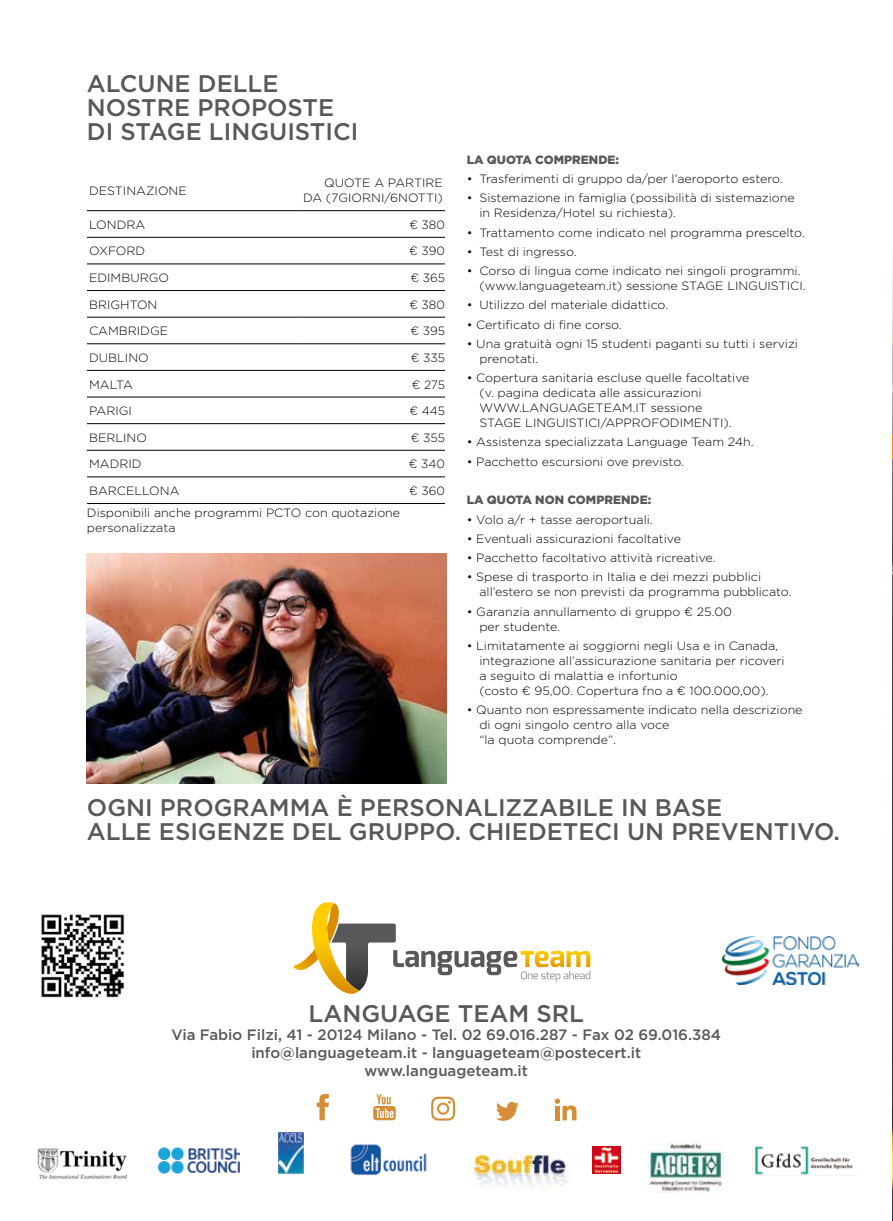
<style>
.page{position:relative;width:893px;height:1221px;background:#fff}
.page>*{position:absolute;margin:0;border:0;box-sizing:border-box;transform-origin:0 0}
.t1{font:500 24px/24px "Gotham";color:#585859}
.t2{font:500 15px/18px "Gotham";color:#585859;text-align:center}
.t3{font:300 12px/15px "Gotham";color:#000;scale:1.04 1}
.t4{font:300 12px "Gotham";color:#000}
.t5{font:900 12px "Gotham";color:#585859}
</style>
<div class="page">
<img style="left:892px;top:255px;width:1px;height:965px">
<svg style="left:294px;top:902px;width:296px;height:92px"></svg>
<svg style="left:496px;top:1102px;width:23px;height:18px"></svg>
<svg style="left:317px;top:1094px;width:12px;height:26px"></svg>
<svg style="left:431px;top:1096px;width:24px;height:24px"></svg>
<svg style="left:555px;top:1098px;width:21px;height:22px"></svg>
<svg style="left:373px;top:1094px;width:23px;height:26px"></svg>
<img style="left:41px;top:914px;width:84px;height:84px">
<img style="left:158px;top:1147px;width:81px;height:26px">
<img style="left:37px;top:1148px;width:91px;height:31px">
<hr style="left:87px;top:210px;width:214px;height:1px;background:#000">
<hr style="left:301px;top:210px;width:144px;height:1px;background:#000">
<hr style="left:87px;top:237px;width:214px;height:1px;background:#000">
<hr style="left:301px;top:237px;width:144px;height:1px;background:#000">
<hr style="left:87px;top:263px;width:214px;height:1px;background:#000">
<hr style="left:301px;top:263px;width:144px;height:1px;background:#000">
<hr style="left:87px;top:290px;width:214px;height:1px;background:#000">
<hr style="left:301px;top:290px;width:144px;height:1px;background:#000">
<hr style="left:87px;top:317px;width:214px;height:1px;background:#000">
<hr style="left:301px;top:317px;width:144px;height:1px;background:#000">
<hr style="left:87px;top:343px;width:214px;height:1px;background:#000">
<hr style="left:301px;top:343px;width:144px;height:1px;background:#000">
<hr style="left:87px;top:370px;width:214px;height:1px;background:#000">
<hr style="left:301px;top:370px;width:144px;height:1px;background:#000">
<hr style="left:87px;top:396px;width:214px;height:1px;background:#000">
<hr style="left:301px;top:396px;width:144px;height:1px;background:#000">
<hr style="left:87px;top:423px;width:214px;height:1px;background:#000">
<hr style="left:301px;top:423px;width:144px;height:1px;background:#000">
<hr style="left:87px;top:450px;width:214px;height:1px;background:#000">
<hr style="left:301px;top:450px;width:144px;height:1px;background:#000">
<hr style="left:87px;top:476px;width:214px;height:1px;background:#000">
<hr style="left:301px;top:476px;width:144px;height:1px;background:#000">
<hr style="left:87px;top:503px;width:214px;height:1px;background:#000">
<hr style="left:301px;top:503px;width:144px;height:1px;background:#000">
<img style="left:87px;top:553px;width:359px;height:230px">
<img style="left:593px;top:1146px;width:27px;height:27px">
<img style="left:350px;top:1144px;width:77px;height:32px">
<img style="left:474px;top:1152px;width:94px;height:35px">
<img style="left:755px;top:1146px;width:98px;height:29px">
<img style="left:279px;top:1132px;width:24px;height:41px">
<img style="left:649px;top:1142px;width:73px;height:50px">
<svg style="left:892px;top:434px;width:1px;height:24px"></svg>
<img style="left:722px;top:936px;width:137px;height:48px">
<h1 class="t1" style="left:87px;top:71px;width:273px">ALCUNE DELLE<br>NOSTRE PROPOSTE<br>DI STAGE LINGUISTICI</h1>
<p class="t3" style="left:89px;top:183px;width:95px">DESTINAZIONE</p>
<p class="t3" style="left:303px;top:175px;width:136px;text-align:right">QUOTE A PARTIRE<br>DA (7GIORNI/6NOTTI)</p>
<p class="t3" style="left:89px;top:217px;width:56px">LONDRA</p>
<p class="t4" style="left:409px;top:217px;width:37px">€ 380</p>
<p class="t3" style="left:89px;top:243px;width:55px">OXFORD</p>
<p class="t4" style="left:409px;top:243px;width:37px">€ 390</p>
<p class="t3" style="left:89px;top:270px;width:78px">EDIMBURGO</p>
<p class="t4" style="left:410px;top:270px;width:36px">€ 365</p>
<p class="t3" style="left:89px;top:296px;width:67px">BRIGHTON</p>
<p class="t4" style="left:409px;top:297px;width:37px">€ 380</p>
<p class="t3" style="left:89px;top:323px;width:77px">CAMBRIDGE</p>
<p class="t4" style="left:411px;top:323px;width:36px">€ 395</p>
<p class="t3" style="left:89px;top:350px;width:59px">DUBLINO</p>
<p class="t4" style="left:411px;top:350px;width:36px">€ 335</p>
<p class="t3" style="left:89px;top:376px;width:44px">MALTA</p>
<p class="t4" style="left:412px;top:376px;width:35px">€ 275</p>
<p class="t3" style="left:89px;top:403px;width:43px">PARIGI</p>
<p class="t4" style="left:410px;top:403px;width:37px">€ 445</p>
<p class="t3" style="left:89px;top:429px;width:57px">BERLINO</p>
<p class="t4" style="left:411px;top:430px;width:36px">€ 355</p>
<p class="t3" style="left:89px;top:456px;width:52px">MADRID</p>
<p class="t4" style="left:409px;top:456px;width:38px">€ 340</p>
<p class="t3" style="left:89px;top:483px;width:88px">BARCELLONA</p>
<p class="t4" style="left:409px;top:483px;width:37px">€ 360</p>
<p class="t3" style="left:87px;top:505px;width:303px">Disponibili anche programmi PCTO con quotazione personalizzata</p>
<p class="t5" style="left:467px;top:153px;width:154px">LA QUOTA COMPRENDE:</p>
<p class="t3" style="left:467px;top:171px;width:305px">• Trasferimenti di gruppo da/per l’aeroporto estero.</p>
<p class="t3" style="left:479px;top:190px;width:305px;text-indent:-13px">• Sistemazione in famiglia (possibilità di sistemazione in Residenza/Hotel su richiesta).</p>
<p class="t3" style="left:467px;top:224px;width:327px">• Trattamento come indicato nel programma prescelto.</p>
<p class="t3" style="left:467px;top:244px;width:107px">• Test di ingresso.</p>
<p class="t3" style="left:479px;top:263px;width:315px;text-indent:-13px">• Corso di lingua come indicato nei singoli programmi. (www.languageteam.it) sessione STAGE LINGUISTICI.</p>
<p class="t3" style="left:467px;top:297px;width:195px">• Utilizzo del materiale didattico.</p>
<p class="t3" style="left:467px;top:316px;width:151px">• Certificato di fine corso.</p>
<p class="t3" style="left:479px;top:336px;width:308px;text-indent:-13px">• Una gratuità ogni 15 studenti paganti su tutti i servizi prenotati.</p>
<p class="t3" style="left:479px;top:370px;width:261px;text-indent:-13px">• Copertura sanitaria escluse quelle facoltative (v. pagina dedicata alle assicurazioni WWW.LANGUAGETEAM.IT sessione<br>STAGE LINGUISTICI/APPROFODIMENTI).</p>
<p class="t3" style="left:467px;top:434px;width:277px">• Assistenza specializzata Language Team 24h.</p>
<p class="t3" style="left:467px;top:453px;width:210px">• Pacchetto escursioni ove previsto.</p>
<p class="t5" style="left:467px;top:493px;width:186px">LA QUOTA NON COMPRENDE:</p>
<p class="t3" style="left:467px;top:511px;width:180px">• Volo a/r + tasse aeroportuali.</p>
<p class="t3" style="left:467px;top:530px;width:208px">• Eventuali assicurazioni facoltative</p>
<p class="t3" style="left:467px;top:550px;width:241px">• Pacchetto facoltativo attività ricreative.</p>
<p class="t3" style="left:479px;top:569px;width:302px;text-indent:-13px">• Spese di trasporto in Italia e dei mezzi pubblici all’estero se non previsti da programma pubblicato.</p>
<p class="t3" style="left:479px;top:603px;width:244px;text-indent:-13px">• Garanzia annullamento di gruppo € 25.00 per studente.</p>
<p class="t3" style="left:479px;top:637px;width:295px;text-indent:-13px">• Limitatamente ai soggiorni negli Usa e in Canada, integrazione all’assicurazione sanitaria per ricoveri a seguito di malattia e infortunio<br>(costo € 95,00. Copertura fno a € 100.000,00).</p>
<p class="t3" style="left:479px;top:702px;width:312px;text-indent:-13px">• Quanto non espressamente indicato nella descrizione di ogni singolo centro alla voce<br>“la quota comprende”.</p>
<h1 class="t1" style="left:87px;top:795px;width:754px">OGNI PROGRAMMA È PERSONALIZZABILE IN BASE<br>ALLE ESIGENZE DEL GRUPPO. CHIEDETECI UN PREVENTIVO.</h1>
<h1 class="t1" style="left:309px;top:1001px;width:277px">LANGUAGE TEAM SRL</h1>
<p class="t2" style="left:171px;top:1025px;width:551px">Via Fabio Filzi, 41 - 20124 Milano - Tel. 02 69.016.287 - Fax 02 69.016.384 info@languageteam.it - languageteam@postecert.it www.languageteam.it</p>
</div>
